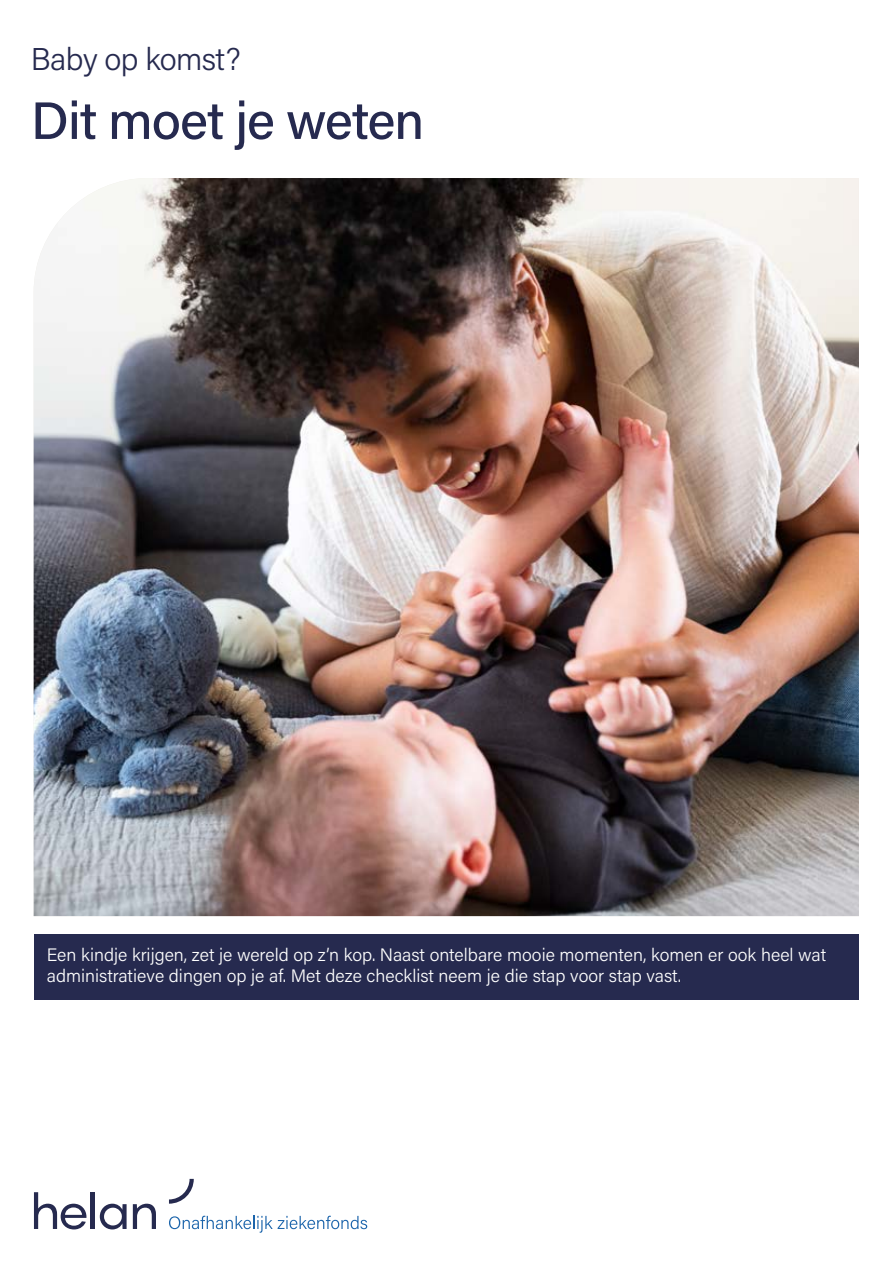
<style>
.page{position:relative;width:893px;height:1263px;background:#fff}
.page>*{position:absolute;margin:0;border:0;box-sizing:border-box;transform-origin:0 0}
.t1{font:500 52.5px "Acumin Pro";letter-spacing:-.02em;color:#262a4f}
.t2{font:300 31.5px "Acumin Pro";letter-spacing:-.02em;color:#262a4f}
.t3{font:300 18px/21.6px "Acumin Pro";color:#fff}
</style>
<div class="page">
<svg style="left:169px;top:1216px;width:198px;height:17px"></svg>
<svg style="left:34px;top:1192px;width:52px;height:37px"></svg>
<hr style="left:91px;top:1192px;width:4px;height:37px;background:#262a4f">
<svg style="left:100px;top:1204px;width:27px;height:25px"></svg>
<svg style="left:133px;top:1204px;width:23px;height:25px"></svg>
<svg style="left:169px;top:1179px;width:25px;height:25px"></svg>
<div style="left:34px;top:934px;width:825px;height:65px;background:#262a4f"></div>
<img style="left:34px;top:178px;width:825px;height:738px">
<h2 class="t2" style="left:31px;top:37px;width:211px">Baby op komst?</h2>
<h1 class="t1" style="left:31px;top:84px;width:395px">Dit moet je weten</h1>
<p class="t3" style="left:47px;top:943px;width:781px">Een kindje krijgen, zet je wereld op z’n kop. Naast ontelbare mooie momenten, komen er ook heel wat administratieve dingen op je af. Met deze checklist neem je die stap voor stap vast.</p>
</div>
